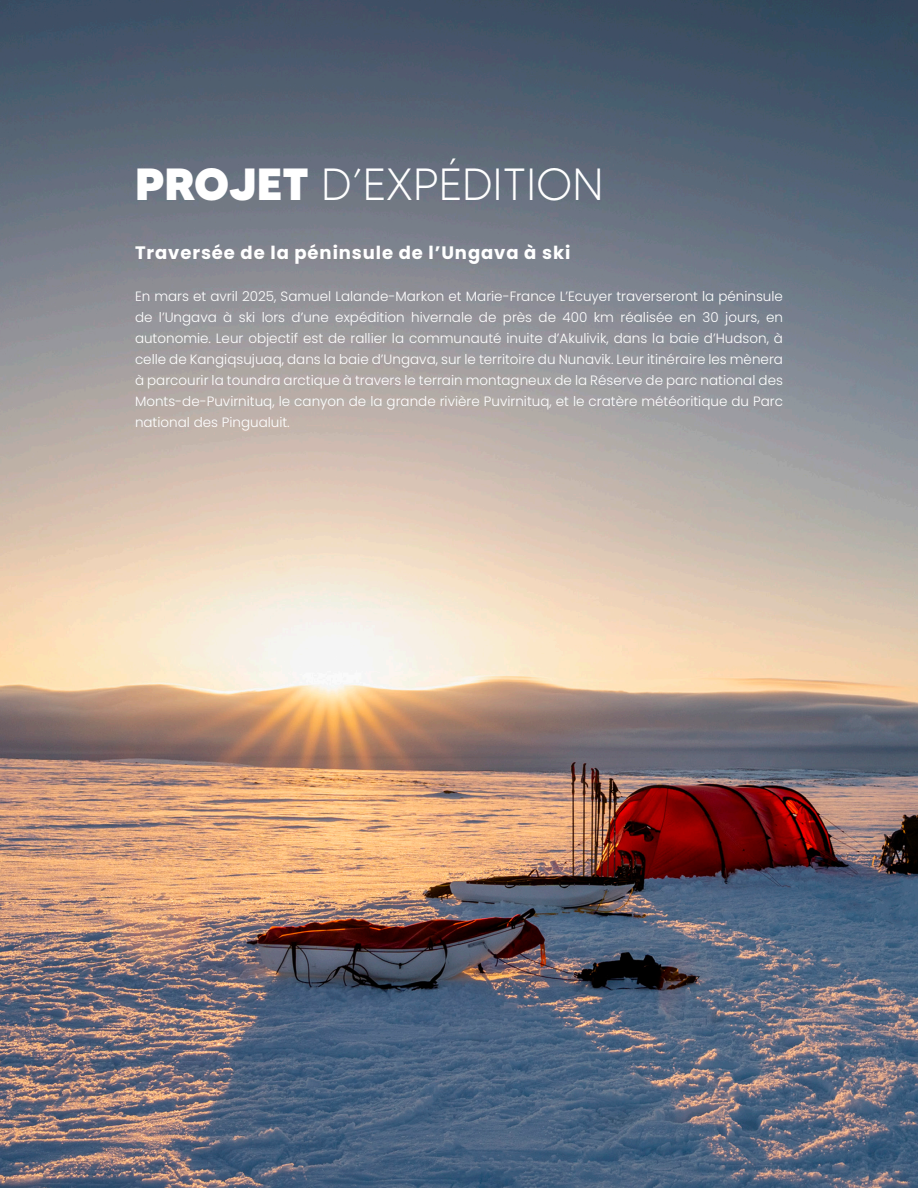
<style>
.page{position:relative;width:918px;height:1188px;background:#fff}
.page>*{position:absolute;margin:0;border:0;box-sizing:border-box;transform-origin:0 0}
.t1{font:300 45px "MADETOMMY";color:#fff}
.t2{font:700 18px "Poppins";letter-spacing:.05em;color:#fff}
.t3{font:300 13.5px/21px "Poppins";color:#fff;text-align:justify}
.s1{font-weight:800}
</style>
<div class="page">
<img style="left:0;top:0;width:918px;height:1188px">
<p class="t1" style="left:135px;top:157px;width:470px"><span class="s1">PROJET</span> D’EXPÉDITION</p>
<p class="t2" style="left:135px;top:243px;width:437px">Traversée de la péninsule de l’Ungava à ski</p>
<p class="t3" style="left:135px;top:286px;width:650px">En mars et avril 2025, Samuel Lalande-Markon et Marie-France L’Ecuyer traverseront la péninsule de l’Ungava à ski lors d’une expédition hivernale de près de 400 km réalisée en 30 jours, en autonomie. Leur objectif est de rallier la communauté inuite d’Akulivik, dans la baie d’Hudson, à celle de Kangiqsujuaq, dans la baie d’Ungava, sur le territoire du Nunavik. Leur itinéraire les mènera à parcourir la toundra arctique à travers le terrain montagneux de la Réserve de parc national des Monts-de-Puvirnituq, le canyon de la grande rivière Puvirnituq, et le cratère météoritique du Parc national des Pingualuit.</p>
</div>
